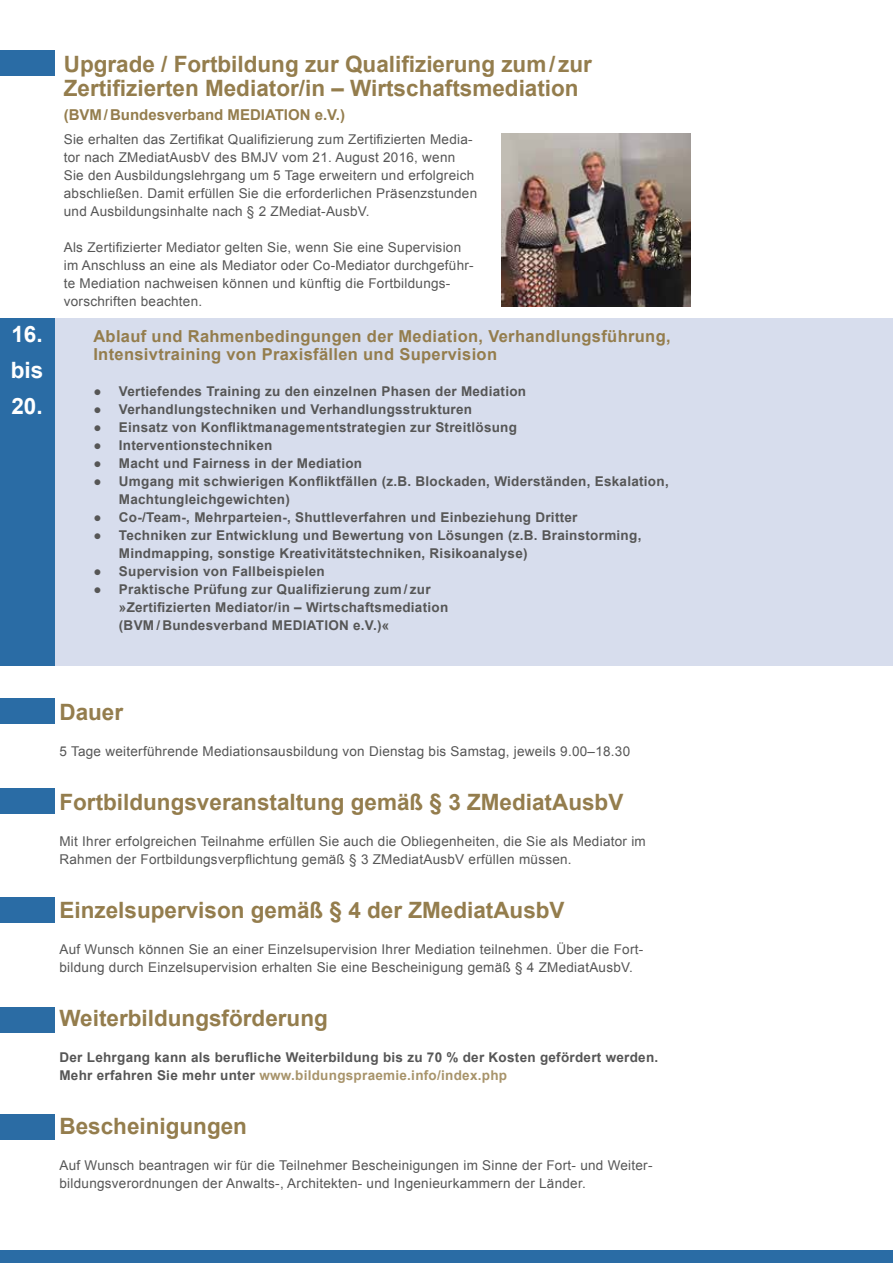
<style>
.page{position:relative;width:893px;height:1263px;background:#fff}
.page>*{position:absolute;margin:0;border:0;box-sizing:border-box;transform-origin:0 0}
.t1{font:700 22.5px/24px "Arial";color:#947d4d}
.t2{font:700 22.5px/36px "Arial";color:#fff;text-align:justify}
.t3{font:700 16.5px/18px "Arial";letter-spacing:.02em;color:#947d4d}
.t4{font:700 15px "Arial";color:#947d4d}
.t5{font:13.5px/18px "Arial";letter-spacing:.02em;color:#565656}
.t6{font:700 13.5px/18px "Arial";letter-spacing:.02em;color:#565656}
.s1{color:#a8946b}
</style>
<div class="page">
<div style="left:0;top:698px;width:54px;height:25px;background:#2a6ca5"></div>
<div style="left:0;top:897px;width:54px;height:25px;background:#2a6ca5"></div>
<div style="left:0;top:1007px;width:54px;height:25px;background:#2b6ca4"></div>
<div style="left:0;top:1114px;width:54px;height:25px;background:#2b6ca4"></div>
<div style="left:0;top:1250px;width:892px;height:13px;background:#2a6ca5"></div>
<div style="left:1px;top:318px;width:891px;height:348px;background:#d7dded"></div>
<div style="left:0;top:318px;width:54px;height:348px;background:#2a6ca5"></div>
<div style="left:0;top:50px;width:54px;height:25px;background:#2a6ca5"></div>
<div style="left:0;top:789px;width:54px;height:25px;background:#2a6ca5"></div>
<img style="left:502px;top:133px;width:188px;height:173px">
<h1 class="t1" style="left:64px;top:53px;width:530px">Upgrade / Fortbildung zur Qualifizierung zum/ zur<br>Zertifizierten Mediator/in – Wirtschaftsmediation</h1>
<p class="t4" style="left:64px;top:105px;width:283px">(BVM/Bundesverband MEDIATION e.V.)</p>
<p class="t5" style="left:64px;top:130px;width:415px">Sie erhalten das Zertifikat Qualifizierung zum Zertifizierten Media&shy;tor nach ZMediatAusbV des BMJV vom 21. August 2016, wenn Sie den Ausbildungslehrgang um 5 Tage erweitern und erfolgreich abschließen. Damit erfüllen Sie die erforderlichen Präsenzstunden und Ausbildungsinhalte nach § 2 ZMediat-AusbV.</p>
<p class="t5" style="left:64px;top:238px;width:411px">Als Zertifizierter Mediator gelten Sie, wenn Sie eine Supervision im Anschluss an eine als Mediator oder Co-Mediator durchgeführ&shy;te Mediation nachweisen können und künftig die Fortbildungs&shy;vorschriften beachten.</p>
<h1 class="t2" style="left:11px;top:317px;width:34px">16. bis 20.</h1>
<p class="t3" style="left:93px;top:328px;width:579px">Ablauf und Rahmenbedingungen der Mediation, Verhandlungsführung,<br>Intensivtraining von Praxisfällen und Supervision</p>
<p class="t6" style="left:93px;top:383px;width:434px">● Vertiefendes Training zu den einzelnen Phasen der Mediation</p>
<p class="t6" style="left:93px;top:401px;width:380px">● Verhandlungstechniken und Verhandlungsstrukturen</p>
<p class="t6" style="left:93px;top:419px;width:425px">● Einsatz von Konfliktmanagementstrategien zur Streitlösung</p>
<p class="t6" style="left:93px;top:437px;width:180px">● Interventionstechniken</p>
<p class="t6" style="left:93px;top:455px;width:270px">● Macht und Fairness in der Mediation</p>
<p class="t6" style="left:119px;top:473px;width:551px;text-indent:-26px">● Umgang mit schwierigen Konfliktfällen (z.B. Blockaden, Widerständen, Eskalation,<br>Machtungleichgewichten)</p>
<p class="t6" style="left:93px;top:509px;width:486px">● Co-/Team-, Mehrparteien-, Shuttleverfahren und Einbeziehung Dritter</p>
<p class="t6" style="left:119px;top:527px;width:524px;text-indent:-26px">● Techniken zur Entwicklung und Bewertung von Lösungen (z.B. Brainstorming,<br>Mindmapping, sonstige Kreativitätstechniken, Risikoanalyse)</p>
<p class="t6" style="left:93px;top:563px;width:233px">● Supervision von Fallbeispielen</p>
<p class="t6" style="left:119px;top:581px;width:331px;text-indent:-26px">● Praktische Prüfung zur Qualifizierung zum / zur »Zertifizierten Mediator/in – Wirtschaftsmediation (BVM / Bundesverband MEDIATION e.V.)«</p>
<h1 class="t1" style="left:59px;top:701px;width:65px">Dauer</h1>
<p class="t5" style="left:59px;top:742px;width:572px">5 Tage weiterführende Mediationsausbildung von Dienstag bis Samstag, jeweils 9.00–18.30</p>
<h1 class="t1" style="left:59px;top:791px;width:565px">Fortbildungsveranstaltung gemäß § 3 ZMediatAusbV</h1>
<p class="t5" style="left:59px;top:832px;width:588px">Mit Ihrer erfolgreichen Teilnahme erfüllen Sie auch die Obliegenheiten, die Sie als Mediator im<br>Rahmen der Fortbildungsverpflichtung gemäß § 3 ZMediatAusbV erfüllen müssen.</p>
<h1 class="t1" style="left:59px;top:899px;width:507px">Einzelsupervison gemäß § 4 der ZMediatAusbV</h1>
<p class="t5" style="left:59px;top:940px;width:584px">Auf Wunsch können Sie an einer Einzelsupervision Ihrer Mediation teilnehmen. Über die Fort&shy;bildung durch Einzelsupervision erhalten Sie eine Bescheinigung gemäß § 4 ZMediatAusbV.</p>
<h1 class="t1" style="left:59px;top:1007px;width:270px">Weiterbildungsförderung</h1>
<p class="t6" style="left:59px;top:1049px;width:600px">Der Lehrgang kann als berufliche Weiterbildung bis zu 70 % der Kosten gefördert werden.<br>Mehr erfahren Sie mehr unter <span class="s1">www.bildungspraemie.info/index.php</span></p>
<h1 class="t1" style="left:59px;top:1115px;width:189px">Bescheinigungen</h1>
<p class="t5" style="left:59px;top:1156px;width:594px">Auf Wunsch beantragen wir für die Teilnehmer Bescheinigungen im Sinne der Fort- und Weiter&shy;bildungsverordnungen der Anwalts-, Architekten- und Ingenieurkammern der Länder.</p>
</div>
